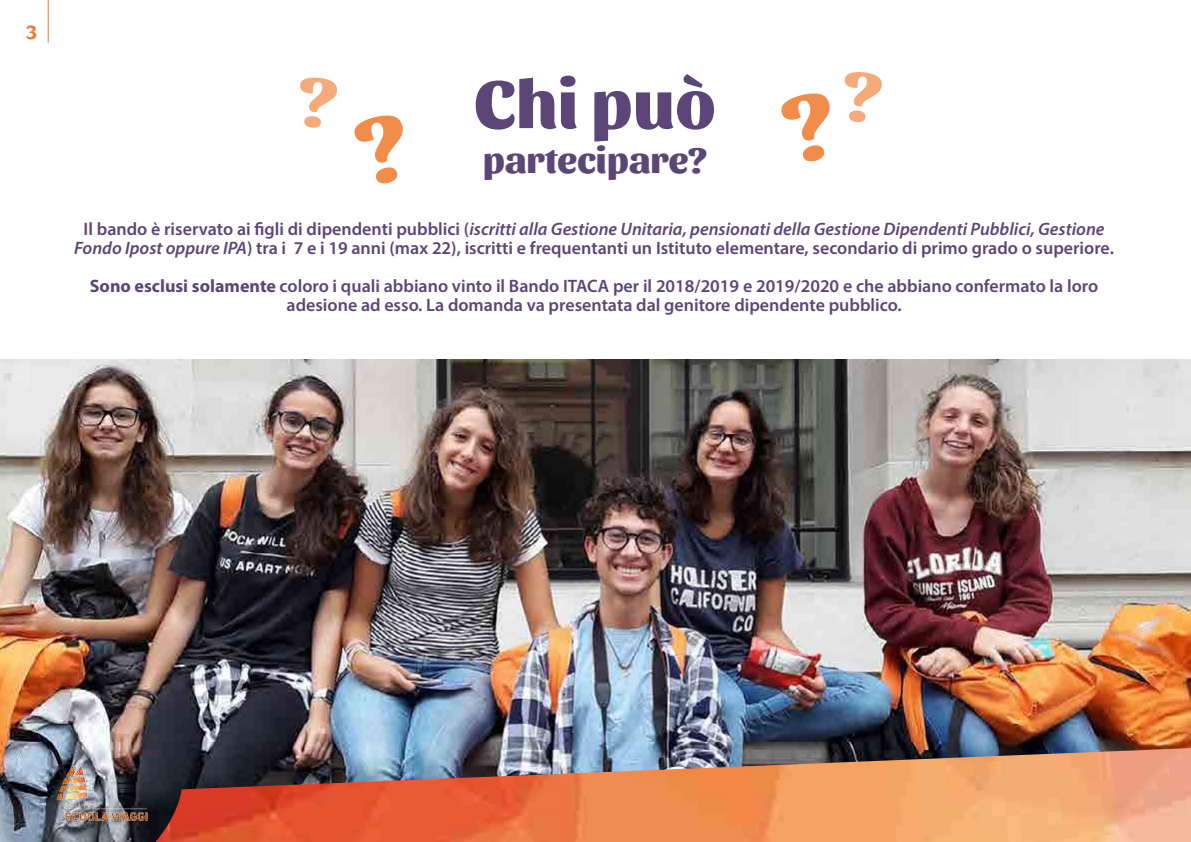
<style>
.page{position:relative;width:1191px;height:842px;background:#fff}
.page>*{position:absolute;margin:0;border:0;box-sizing:border-box;transform-origin:0 0}
.t1{font:800 70px "Sansita";color:#5c4677}
.t2{font:800 37px "Sansita";color:#5c4677}
.t3{font:700 20px "Sansita";color:#ee7a35}
.t4{font:600 18px/19px "Myriad Pro";color:#5c4677;text-align:center}
.s1{font-style:italic}
.s2{font-weight:700}
</style>
<div class="page">
<img style="left:0;top:359px;width:1191px;height:483px">
<svg style="left:300px;top:77px;width:103px;height:107px"></svg>
<img style="left:53px;top:764px;width:99px;height:58px">
<svg style="left:781px;top:72px;width:101px;height:90px"></svg>
<img style="left:155px;top:748px;width:1036px;height:94px">
<hr style="left:48px;top:0;width:1px;height:43px;background:#ee7a35">
<p class="t3" style="left:26px;top:20px;width:13px">3</p>
<h1 class="t1" style="left:474px;top:62px;width:243px">Chi può</h1>
<h2 class="t2" style="left:483px;top:137px;width:226px">partecipare?</h2>
<p class="t4" style="left:74px;top:219px;width:1041px">Il bando è riservato ai figli di dipendenti pubblici (<span class="s1">iscritti alla Gestione Unitaria, pensionati della Gestione Dipendenti Pubblici, Gestione<br>Fondo Ipost oppure IPA</span>) tra i 7 e i 19 anni (max 22), iscritti e frequentanti un Istituto elementare, secondario di primo grado o superiore.</p>
<p class="t4" style="left:90px;top:276px;width:1010px"><span class="s2">Sono esclusi solamente</span> coloro i quali abbiano vinto il Bando ITACA per il 2018/2019 e 2019/2020 e che abbiano confermato la loro adesione ad esso. La domanda va presentata dal genitore dipendente pubblico.</p>
</div>
